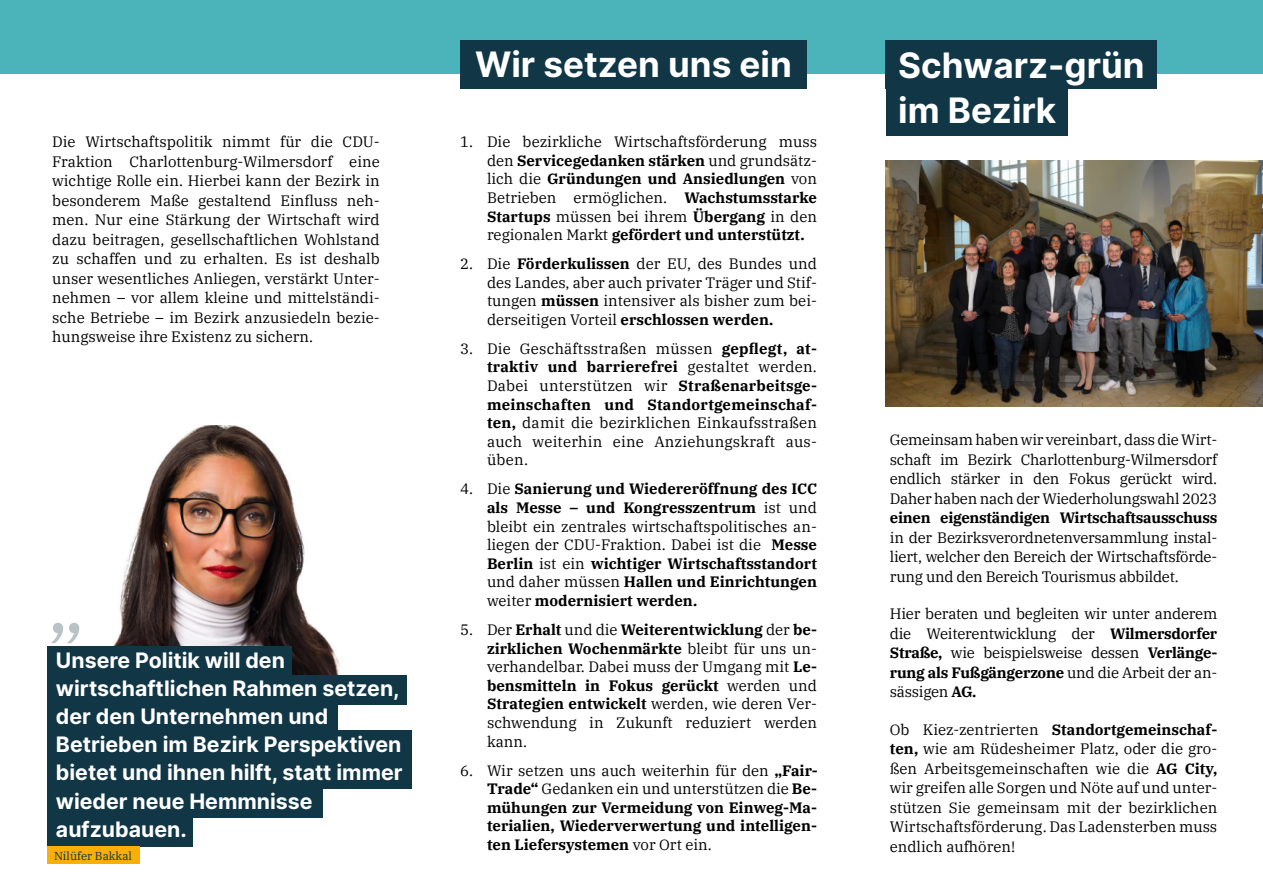
<style>
.page{position:relative;width:1263px;height:893px;background:#fff}
.page>*{position:absolute;margin:0;border:0;box-sizing:border-box;transform-origin:0 0}
.t1{font:81.75px "IBM Plex Serif";color:rgb(17 54 70/.3)}
.t2{font:700 35.1px "Inter";color:#fff}
.t3{font:700 21.3px "Inter";color:#fff}
.t4{font:15px "IBM Plex Serif";color:#000}
.t5{font:700 15px "IBM Plex Serif";color:#000}
.t6{font:11.55px "IBM Plex Serif";color:#113646}
.s1{font-weight:400}
.s2{font-weight:700}
</style>
<div class="page">
<img style="left:113px;top:426px;width:231px;height:250px">
<div style="left:0;top:0;width:1263px;height:74px;background:#4bb4bb"></div>
<div style="left:47px;top:646px;width:245px;height:30px;background:#113646"></div>
<div style="left:47px;top:676px;width:360px;height:29px;background:#113646"></div>
<div style="left:47px;top:704px;width:291px;height:29px;background:#113646"></div>
<div style="left:47px;top:730px;width:365px;height:29px;background:#113646"></div>
<div style="left:47px;top:759px;width:365px;height:29px;background:#113646"></div>
<div style="left:47px;top:788px;width:276px;height:29px;background:#113646"></div>
<div style="left:47px;top:817px;width:146px;height:30px;background:#113646"></div>
<div style="left:47px;top:847px;width:93px;height:17px;background:#f9af06"></div>
<img style="left:885px;top:161px;width:378px;height:246px">
<div style="left:460px;top:40px;width:347px;height:48px;background:#113646"></div>
<div style="left:885px;top:40px;width:272px;height:48px;background:#113646"></div>
<div style="left:885px;top:87px;width:182px;height:49px;background:#113646"></div>
<p class="t4" style="left:52px;top:132px;width:329px">Die Wirtschaftspolitik nimmt für die CDU-</p>
<p class="t4" style="left:52px;top:151px;width:329px">Fraktion Charlottenburg-Wilmersdorf eine</p>
<p class="t4" style="left:52px;top:171px;width:329px">wichtige Rolle ein. Hierbei kann der Bezirk in</p>
<p class="t4" style="left:52px;top:190px;width:329px">besonderem Maße gestaltend Einfluss neh-</p>
<p class="t4" style="left:52px;top:210px;width:329px">men. Nur eine Stärkung der Wirtschaft wird</p>
<p class="t4" style="left:52px;top:229px;width:329px">dazu beitragen, gesellschaftlichen Wohlstand</p>
<p class="t4" style="left:52px;top:249px;width:329px">zu schaffen und zu erhalten. Es ist deshalb</p>
<p class="t4" style="left:52px;top:268px;width:329px">unser wesentliches Anliegen, verstärkt Unter-</p>
<p class="t4" style="left:52px;top:288px;width:329px">nehmen – vor allem kleine und mittelständi-</p>
<p class="t4" style="left:52px;top:307px;width:329px">sche Betriebe – im Bezirk anzusiedeln bezie-</p>
<p class="t4" style="left:52px;top:327px;width:263px">hungsweise ihre Existenz zu sichern.</p>
<p class="t1" style="left:47px;top:549px;width:39px">„</p>
<p class="t3" style="left:56px;top:648px;width:230px">Unsere Politik will den</p>
<p class="t3" style="left:56px;top:676px;width:345px">wirtschaftlichen Rahmen setzen,</p>
<p class="t3" style="left:56px;top:704px;width:274px">der den Unternehmen und</p>
<p class="t3" style="left:56px;top:732px;width:347px">Betrieben im Bezirk Perspektiven</p>
<p class="t3" style="left:56px;top:760px;width:348px">bietet und ihnen hilft, statt immer</p>
<p class="t3" style="left:56px;top:788px;width:258px">wieder neue Hemmnisse</p>
<p class="t3" style="left:56px;top:816px;width:132px">aufzubauen.</p>
<p class="t6" style="left:54px;top:848px;width:80px">Nilüfer Bakkal</p>
<p class="t2" style="left:475px;top:43px;width:318px">Wir setzen uns ein</p>
<p class="t2" style="left:898px;top:44px;width:248px">Schwarz-grün</p>
<p class="t2" style="left:898px;top:89px;width:160px">im Bezirk</p>
<p class="t4" style="left:460px;top:132px;width:358px">1. Die bezirkliche Wirtschaftsförderung muss</p>
<p class="t5" style="left:487px;top:150px;width:331px"><span class="s1">den</span> Servicegedanken stärken <span class="s1">und grundsätz-</span></p>
<p class="t5" style="left:487px;top:169px;width:331px"><span class="s1">lich die</span> Gründungen und Ansiedlungen <span class="s1">von</span></p>
<p class="t4" style="left:487px;top:188px;width:182px">Betrieben ermöglichen.</p>
<p class="t5" style="left:684px;top:188px;width:134px">Wachstumsstarke</p>
<p class="t4" style="left:487px;top:206px;width:331px"><span class="s2">Startups</span> müssen bei ihrem <span class="s2">Übergang</span> in den</p>
<p class="t5" style="left:487px;top:225px;width:319px"><span class="s1">regionalen Markt</span> gefördert und unterstützt.</p>
<p class="t4" style="left:460px;top:254px;width:358px">2. Die <span class="s2">Förderkulissen</span> der EU, des Bundes und</p>
<p class="t4" style="left:487px;top:272px;width:331px">des Landes, aber auch privater Träger und Stif-</p>
<p class="t4" style="left:487px;top:291px;width:331px">tungen <span class="s2">müssen</span> intensiver als bisher zum bei-</p>
<p class="t4" style="left:487px;top:310px;width:288px">derseitigen Vorteil <span class="s2">erschlossen werden.</span></p>
<p class="t4" style="left:460px;top:338px;width:254px">3. Die Geschäftsstraßen müssen</p>
<p class="t5" style="left:722px;top:338px;width:97px">gepflegt, at-</p>
<p class="t5" style="left:487px;top:357px;width:192px">traktiv und barrierefrei</p>
<p class="t4" style="left:687px;top:357px;width:131px">gestaltet werden.</p>
<p class="t4" style="left:487px;top:376px;width:182px">Dabei unterstützen wir</p>
<p class="t5" style="left:679px;top:376px;width:140px">Straßenarbeitsge-</p>
<p class="t5" style="left:487px;top:394px;width:331px">meinschaften und Standortgemeinschaf-</p>
<p class="t4" style="left:487px;top:413px;width:331px"><span class="s2">ten,</span> damit die bezirklichen Einkaufsstraßen</p>
<p class="t4" style="left:487px;top:431px;width:331px">auch weiterhin eine Anziehungskraft aus-</p>
<p class="t4" style="left:487px;top:450px;width:43px">üben.</p>
<p class="t5" style="left:460px;top:479px;width:358px"><span class="s1">4. Die</span> Sanierung und Wiedereröffnung des ICC</p>
<p class="t5" style="left:487px;top:498px;width:270px">als Messe – und Kongresszentrum</p>
<p class="t4" style="left:764px;top:498px;width:55px">ist und</p>
<p class="t4" style="left:487px;top:516px;width:331px">bleibt ein zentrales wirtschaftspolitisches an-</p>
<p class="t4" style="left:487px;top:535px;width:276px">liegen der CDU-Fraktion. Dabei ist die</p>
<p class="t5" style="left:771px;top:535px;width:47px">Messe</p>
<p class="t5" style="left:487px;top:553px;width:331px">Berlin <span class="s1">ist ein</span> wichtiger Wirtschaftsstandort</p>
<p class="t5" style="left:487px;top:572px;width:331px"><span class="s1">und daher müssen</span> Hallen und Einrichtungen</p>
<p class="t5" style="left:487px;top:591px;width:212px"><span class="s1">weiter</span> modernisiert werden.</p>
<p class="t5" style="left:460px;top:620px;width:358px"><span class="s1">5. Der</span> Erhalt <span class="s1">und die</span> Weiterentwicklung <span class="s1">der</span> be-</p>
<p class="t5" style="left:487px;top:638px;width:331px">zirklichen Wochenmärkte <span class="s1">bleibt für uns un-</span></p>
<p class="t4" style="left:487px;top:657px;width:331px">verhandelbar. Dabei muss der Umgang mit <span class="s2">Le-</span></p>
<p class="t5" style="left:487px;top:675px;width:233px">bensmitteln in Fokus gerückt</p>
<p class="t4" style="left:727px;top:675px;width:91px">werden und</p>
<p class="t5" style="left:487px;top:694px;width:331px">Strategien entwickelt <span class="s1">werden, wie deren Ver-</span></p>
<p class="t4" style="left:487px;top:713px;width:331px">schwendung in Zukunft reduziert werden</p>
<p class="t4" style="left:487px;top:731px;width:42px">kann.</p>
<p class="t4" style="left:460px;top:760px;width:359px">6. Wir setzen uns auch weiterhin für den <span class="s2">„Fair-</span></p>
<p class="t4" style="left:487px;top:779px;width:331px"><span class="s2">Trade“</span> Gedanken ein und unterstützen die <span class="s2">Be-</span></p>
<p class="t5" style="left:487px;top:797px;width:331px">mühungen zur Vermeidung von Einweg-Ma-</p>
<p class="t5" style="left:487px;top:816px;width:331px">terialien, Wiederverwertung und intelligen-</p>
<p class="t5" style="left:487px;top:835px;width:226px">ten Liefersystemen <span class="s1">vor Ort ein.</span></p>
<p class="t4" style="left:890px;top:430px;width:329px">Gemeinsam haben wir vereinbart, dass die Wirt-</p>
<p class="t4" style="left:890px;top:449px;width:329px">schaft im Bezirk Charlottenburg-Wilmersdorf</p>
<p class="t4" style="left:890px;top:469px;width:329px">endlich stärker in den Fokus gerückt wird.</p>
<p class="t4" style="left:890px;top:488px;width:329px">Daher haben nach der Wiederholungswahl 2023</p>
<p class="t5" style="left:890px;top:508px;width:329px">einen eigenständigen Wirtschaftsausschuss</p>
<p class="t4" style="left:890px;top:527px;width:329px">in der Bezirksverordnetenversammlung instal-</p>
<p class="t4" style="left:890px;top:547px;width:329px">liert, welcher den Bereich der Wirtschaftsförde-</p>
<p class="t4" style="left:890px;top:566px;width:291px">rung und den Bereich Tourismus abbildet.</p>
<p class="t4" style="left:890px;top:604px;width:329px">Hier beraten und begleiten wir unter anderem</p>
<p class="t4" style="left:890px;top:623px;width:207px">die Weiterentwicklung der</p>
<p class="t5" style="left:1110px;top:623px;width:109px">Wilmersdorfer</p>
<p class="t5" style="left:890px;top:643px;width:54px">Straße,</p>
<p class="t4" style="left:951px;top:643px;width:190px">wie beispielsweise dessen</p>
<p class="t5" style="left:1148px;top:643px;width:71px">Verlänge-</p>
<p class="t5" style="left:890px;top:662px;width:329px">rung als Fußgängerzone <span class="s1">und die Arbeit der an-</span></p>
<p class="t4" style="left:890px;top:682px;width:88px">sässigen <span class="s2">AG.</span></p>
<p class="t4" style="left:890px;top:719px;width:150px">Ob Kiez-zentrierten</p>
<p class="t5" style="left:1052px;top:719px;width:167px">Standortgemeinschaf-</p>
<p class="t4" style="left:890px;top:739px;width:329px"><span class="s2">ten,</span> wie am Rüdesheimer Platz, oder die gro-</p>
<p class="t4" style="left:890px;top:758px;width:261px">ßen Arbeitsgemeinschaften wie die</p>
<p class="t5" style="left:1156px;top:758px;width:63px">AG City,</p>
<p class="t4" style="left:890px;top:778px;width:329px">wir greifen alle Sorgen und Nöte auf und unter-</p>
<p class="t4" style="left:890px;top:797px;width:329px">stützen Sie gemeinsam mit der bezirklichen</p>
<p class="t4" style="left:890px;top:817px;width:329px">Wirtschaftsförderung. Das Ladensterben muss</p>
<p class="t4" style="left:890px;top:836px;width:127px">endlich aufhören!</p>
</div>
